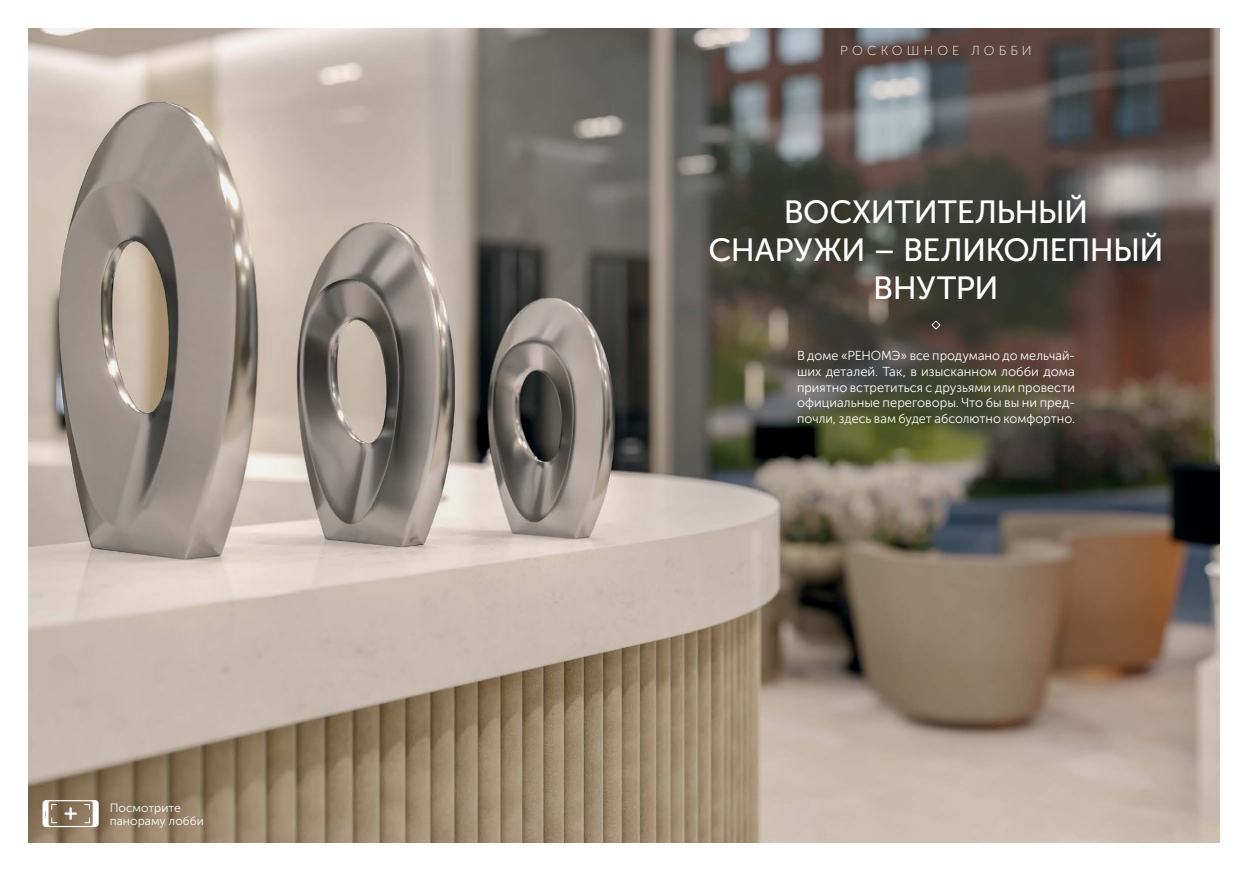
<style>
.page{position:relative;width:1248px;height:871px;background:#fff}
.page>*{position:absolute;margin:0;border:0;box-sizing:border-box;transform-origin:0 0}
.t1{font:32px/38.4px "Museo Sans Cyrl 500";letter-spacing:-.015em;color:#fff;text-align:center}
.t2{font:13px/15.6px "Museo Sans Cyrl 300";color:#fff;text-align:justify}
.t3{font:13px "Museo Sans Cyrl 100";letter-spacing:.315em;color:#fff}
.t4{font:12px/13px "Museo Sans Cyrl 300";letter-spacing:.005em;color:#fff}
</style>
<div class="page">
<img style="left:28px;top:28px;width:1191px;height:814px">
<div style="left:931px;top:320px;width:9px;height:9px;border:1px solid #fff;border-radius:3px"></div>
<svg style="left:43px;top:799px;width:56px;height:27px"></svg>
<p class="t4" style="left:110px;top:800px;width:96px">Посмотрите панораму лобби</p>
<p class="t3" style="left:840px;top:44px;width:193px">РОСКОШНОЕ ЛОББИ</p>
<h1 class="t1" style="left:708px;top:192px;width:456px">ВОСХИТИТЕЛЬНЫЙ<br>СНАРУЖИ – ВЕЛИКОЛЕПНЫЙ<br>ВНУТРИ</h1>
<p class="t2" style="left:797px;top:348px;width:279px">В доме «РЕНОМЭ» все продумано до мельчай&shy;ших деталей. Так, в изысканном лобби дома приятно встретиться с друзьями или провести официальные переговоры. Что бы вы ни пред&shy;почли, здесь вам будет абсолютно комфортно.</p>
</div>
